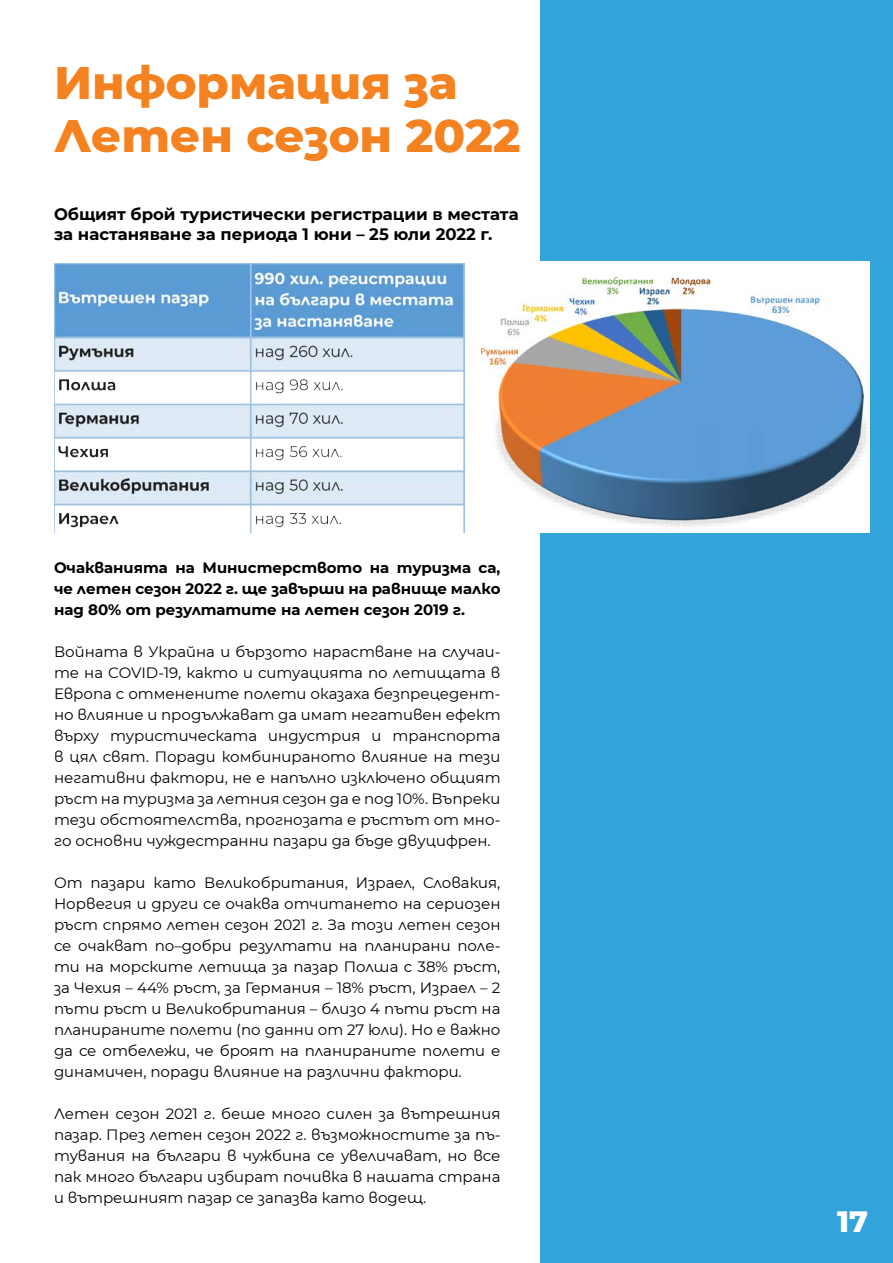
<style>
.page{position:relative;width:893px;height:1263px;background:#fff}
.page>*{position:absolute;margin:0;border:0;box-sizing:border-box;transform-origin:0 0}
.t1{font:800 46.5px/52.5px "Montserrat";color:#f58220}
.t2{font:800 30px "Montserrat";color:#fff}
.t3{font:700 16.5px/19.8px "Montserrat";color:#000}
.t4{font:15px/21px "Montserrat";color:#000;text-align:justify}
.t5{font:700 15px/21px "Montserrat";color:#000;text-align:justify}
</style>
<div class="page">
<div style="left:540px;top:0;width:353px;height:1263px;background:#33a3dc"></div>
<img style="left:54px;top:263px;width:410px;height:269px">
<div style="left:475px;top:261px;width:395px;height:271px;background:#fff"></div>
<img style="left:482px;top:277px;width:385px;height:250px">
<h1 class="t1" style="left:54px;top:54px;width:468px">Информация за<br>Летен сезон 2022</h1>
<p class="t3" style="left:54px;top:203px;width:466px">Общият брой туристически регистрации в местата за настаняване за периода 1 юни – 25 юли 2022 г.</p>
<p class="t5" style="left:54px;top:556px;width:448px">Очакванията на Министерството на туризма са, че летен сезон 2022 г. ще завърши на равнище малко над 80% от резултатите на летен сезон 2019 г.</p>
<p class="t4" style="left:54px;top:640px;width:448px">Войната в Украйна и бързото нарастване на случаи&shy;те на COVID-19, както и ситуацията по летищата в Европа с отменените полети оказаха безпрецедент&shy;но влияние и продължават да имат негативен ефект върху туристическата индустрия и транспорта в цял свят. Поради комбинираното влияние на тези негативни фактори, не е напълно изключено общият ръст на туризма за летния сезон да е под 10%. Въпреки тези обстоятелства, прогнозата е ръстът от мно&shy;го основни чуждестранни пазари да бъде двуцифрен.</p>
<p class="t4" style="left:54px;top:871px;width:448px">От пазари като Великобритания, Израел, Словакия, Норвегия и други се очаква отчитането на сериозен ръст спрямо летен сезон 2021 г. За този летен сезон се очакват по–добри резултати на планирани поле&shy;ти на морските летища за пазар Полша с 38% ръст, за Чехия – 44% ръст, за Германия – 18% ръст, Израел – 2 пъти ръст и Великобритания – близо 4 пъти ръст на планираните полети (по данни от 27 юли). Но е важно да се отбележи, че броят на планираните полети е динамичен, поради влияние на различни фактори.</p>
<p class="t4" style="left:54px;top:1102px;width:448px">Летен сезон 2021 г. беше много силен за вътрешния пазар. През летен сезон 2022 г. възможностите за пъ&shy;тувания на българи в чужбина се увеличават, но все пак много българи избират почивка в нашата страна и вътрешният пазар се запазва като водещ.</p>
<h2 class="t2" style="left:837px;top:1199px;width:33px">17</h2>
</div>
